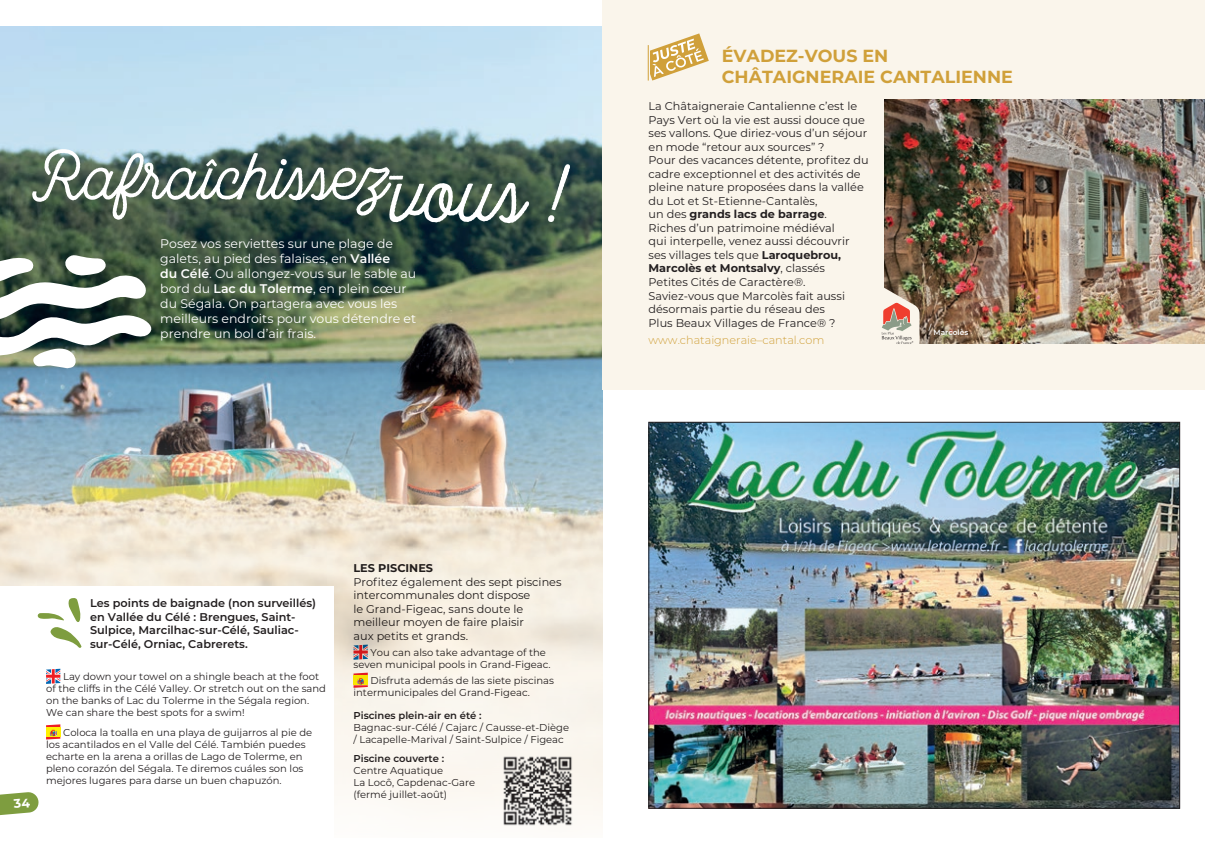
<style>
.page{position:relative;width:1205px;height:851px;background:#fff}
.page>*{position:absolute;margin:0;border:0;box-sizing:border-box;transform-origin:0 0}
.t1{font:80px "Local Brewery";color:#fff}
.t2{font:65px "Local Brewery";color:#fff}
.t3{font:700 17.5px/21px "Montserrat";color:#d0a03a}
.t4{font:12.5px/15px "Montserrat";color:#fff}
.t5{font:11.25px/13.5px "Montserrat";color:#231f20}
.t6{font:600 11.25px/13.5px "Montserrat";color:#231f20}
.t7{font:300 11.25px "Montserrat";color:#d0a03a}
.t8{font:700 11.25px "Montserrat";color:#231f20}
.t9{font:10px/12px "Montserrat";color:#231f20}
.t10{font:600 10px "Montserrat";color:#231f20}
.t11{font:600 7.5px "Montserrat";color:#fff}
.t12{font:500 7.5px "Montserrat";color:#fff}
.s1{font-weight:600}
.s2{font-weight:700}
</style>
<div class="page">
<img style="left:0;top:26px;width:602px;height:356px">
<img style="left:0;top:382px;width:602px;height:434px">
<div style="left:0;top:586px;width:333px;height:264px;background:#fff"></div>
<svg style="left:37px;top:598px;width:45px;height:50px"></svg>
<svg style="left:46px;top:668px;width:14px;height:15px"></svg>
<svg style="left:46px;top:724px;width:14px;height:15px"></svg>
<svg style="left:353px;top:644px;width:15px;height:15px"></svg>
<svg style="left:353px;top:672px;width:15px;height:15px"></svg>
<svg style="left:0;top:252px;width:155px;height:116px"></svg>
<img style="left:493px;top:745px;width:90px;height:81px">
<img style="left:651px;top:424px;width:527px;height:382px">
<div style="left:602px;top:0;width:603px;height:389px;background:#faf5eb"></div>
<svg style="left:650px;top:33px;width:59px;height:48px"></svg>
<hr style="left:648px;top:45px;width:1px;height:36px;background:#d0a03a">
<img style="left:884px;top:99px;width:321px;height:244px">
<svg style="left:881px;top:285px;width:38px;height:59px"></svg>
<svg style="left:0;top:792px;width:39px;height:24px"></svg>
<h2 class="t2" style="left:39px;top:138px;width:368px">Rafraîchissez-</h2>
<h1 class="t1" style="left:391px;top:147px;width:175px">vous !</h1>
<p class="t4" style="left:160px;top:235px;width:257px">Posez vos serviettes sur une plage de galets, au pied des falaises, en <span class="s1">Vallée<br>du Célé</span>. Ou allongez-vous sur le sable au bord du <span class="s1">Lac du Tolerme</span>, en plein cœur du Ségala. On partagera avec vous les meilleurs endroits pour vous détendre et prendre un bol d’air frais.</p>
<h3 class="t3" style="left:722px;top:44px;width:293px">ÉVADEZ-VOUS EN<br>CHÂTAIGNERAIE CANTALIENNE</h3>
<p class="t5" style="left:648px;top:99px;width:222px">La Châtaigneraie Cantalienne c’est le Pays Vert où la vie est aussi douce que ses vallons. Que diriez-vous d’un séjour en mode “retour aux sources” ?<br>Pour des vacances détente, profitez du cadre exceptionnel et des activités de pleine nature proposées dans la vallée du Lot et St-Etienne-Cantalès,<br>un des <span class="s2">grands lacs de barrage</span>.<br>Riches d’un patrimoine médiéval<br>qui interpelle, venez aussi découvrir ses villages tels que <span class="s2">Laroquebrou, Marcolès et Montsalvy</span>, classés<br>Petites Cités de Caractère®.<br>Saviez-vous que Marcolès fait aussi désormais partie du réseau des<br>Plus Beaux Villages de France® ?</p>
<p class="t7" style="left:648px;top:332px;width:177px">www.chataigneraie–cantal.com</p>
<p class="t12" style="left:929px;top:322px;width:4px">/</p>
<p class="t11" style="left:933px;top:327px;width:36px">Marcolès</p>
<p class="t6" style="left:90px;top:596px;width:227px">Les points de baignade (non surveillés) en Vallée du Célé : Brengues, Saint-Sulpice, Marcilhac-sur-Célé, Sauliac&shy;sur-Célé, Orniac, Cabrerets.</p>
<p class="t9" style="left:46px;top:670px;width:281px;text-indent:17px">Lay down your towel on a shingle beach at the foot of the cliffs in the Célé Valley. Or stretch out on the sand on the banks of Lac du Tolerme in the Ségala region.<br>We can share the best spots for a swim!</p>
<p class="t9" style="left:46px;top:725px;width:268px;text-indent:17px">Coloca la toalla en una playa de guijarros al pie de los acantilados en el Valle del Célé. También puedes echarte en la arena a orillas de Lago de Tolerme, en pleno corazón del Ségala. Te diremos cuáles son los mejores lugares para darse un buen chapuzón.</p>
<p class="t8" style="left:353px;top:560px;width:81px">LES PISCINES</p>
<p class="t5" style="left:353px;top:574px;width:210px">Profitez également des sept piscines intercommunales dont dispose<br>le Grand-Figeac, sans doute le meilleur moyen de faire plaisir<br>aux petits et grands.</p>
<p class="t9" style="left:353px;top:646px;width:199px;text-indent:17px">You can also take advantage of the seven municipal pools in Grand-Figeac.</p>
<p class="t9" style="left:353px;top:674px;width:202px;text-indent:17px">Disfruta además de las siete piscinas intermunicipales del Grand-Figeac.</p>
<p class="t10" style="left:353px;top:708px;width:130px">Piscines plein-air en été :</p>
<p class="t9" style="left:353px;top:720px;width:217px">Bagnac-sur-Célé / Cajarc / Causse-et-Diège / Lacapelle-Marival / Saint-Sulpice / Figeac</p>
<p class="t10" style="left:353px;top:751px;width:92px">Piscine couverte :</p>
<p class="t9" style="left:353px;top:763px;width:123px">Centre Aquatique<br>La Locô, Capdenac-Gare (fermé juillet-août)</p>
</div>
